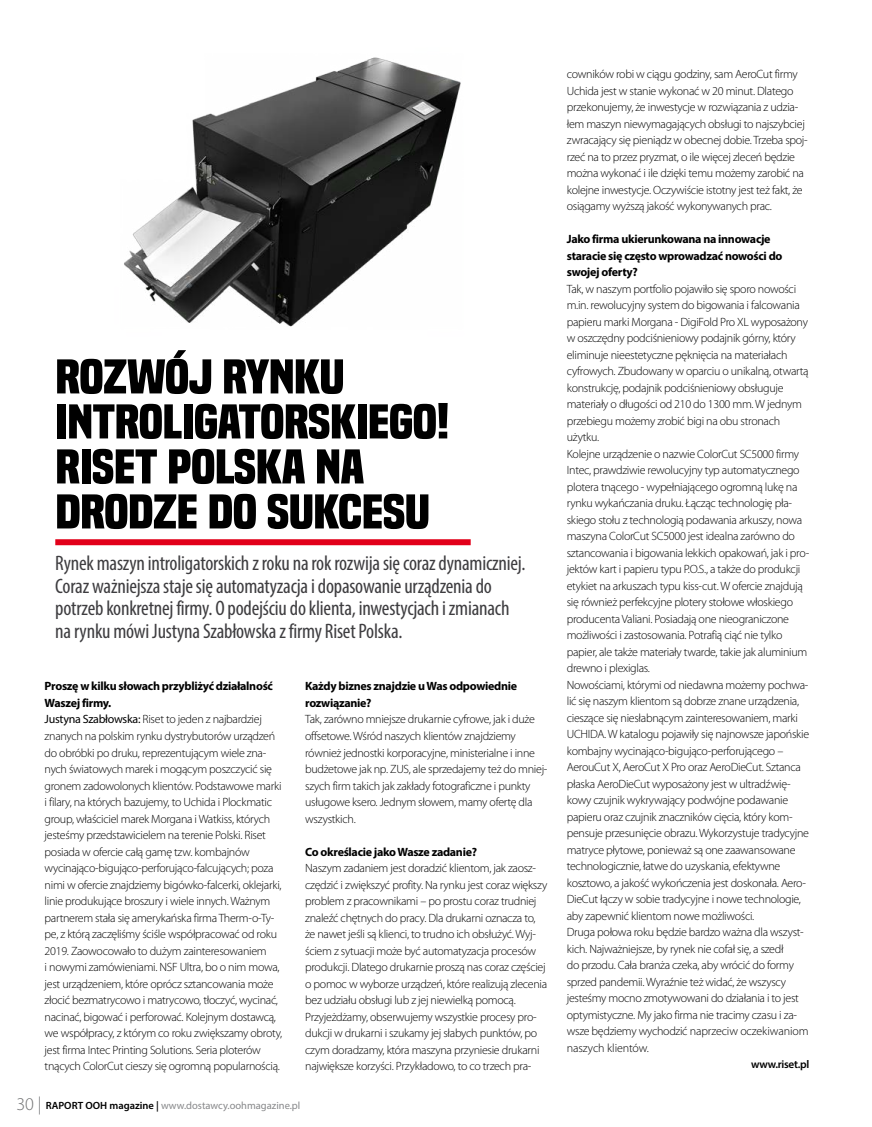
<style>
.page{position:relative;width:872px;height:1127px;background:#fff}
.page>*{position:absolute;margin:0;border:0;box-sizing:border-box;transform-origin:0 0}
.t1{font:700 45px/45px "Built Titling Rg";letter-spacing:-.01em;color:#000;scale:1.2 1}
.t2{font:condensed 21px/22.5px "Myriad Pro";letter-spacing:-.01em;color:#3e3d40}
.t3{font:300 12px/16.5px "Myriad Pro";letter-spacing:-.025em;color:#000}
.t4{font:700 12px/16.5px "Myriad Pro";letter-spacing:-.025em;color:#000}
.t5{font:600 11.25px "Myriad Pro";letter-spacing:-.025em;color:#000}
.t6{font:10.5px "Myriad Pro";color:#87888a}
.s1{font-weight:700}
.s2{font-weight:400}
.s3{font-weight:300;font-size:18px;color:#707172}
.s4{font-weight:600;color:#000}
</style>
<div class="page">
<img style="left:124px;top:57px;width:337px;height:270px">
<div style="left:55px;top:539px;width:416px;height:6px;background:#e2001a"></div>
<h1 class="t1" style="left:55px;top:355px;width:330px">ROZWÓJ RYNKU<br>INTROLIGATORSKIEGO!<br>RISET POLSKA NA<br>DRODZE DO SUKCESU</h1>
<p class="t2" style="left:55px;top:552px;width:471px">Rynek maszyn introligatorskich z roku na rok rozwija się coraz dynamiczniej.<br>Coraz ważniejsza staje się automatyzacja i dopasowanie urządzenia do potrzeb konkretnej firmy. O podejściu do klienta, inwestycjach i zmianach na rynku mówi Justyna Szabłowska z firmy Riset Polska.</p>
<p class="t3" style="left:45px;top:678px;width:239px"><span class="s1">Proszę w kilku słowach przybliżyć działalność Waszej firmy.<br></span><span class="s2">Justyna Szabłowska:</span> Riset to jeden z najbardziej znanych na polskim rynku dystrybutorów urządzeń do obróbki po druku, reprezentującym wiele zna&shy;nych światowych marek i mogącym poszczycić się gronem zadowolonych klientów. Podstawowe marki i filary, na których bazujemy, to Uchida i Plockmatic group, właściciel marek Morgana i Watkiss, których jesteśmy przedstawicielem na terenie Polski. Riset posiada w ofercie całą gamę tzw. kombajnów wycinająco-bigująco-perforująco-falcujących; poza nimi w ofercie znajdziemy bigówko-falcerki, oklejarki, linie produkujące broszury i wiele innych. Ważnym partnerem stała się amerykańska firma Therm-o-Ty&shy;pe, z którą zaczęliśmy ściśle współpracować od roku 2019. Zaowocowało to dużym zainteresowaniem<br>i nowymi zamówieniami. NSF Ultra, bo o nim mowa, jest urządzeniem, które oprócz sztancowania może złocić bezmatrycowo i matrycowo, tłoczyć, wycinać, nacinać, bigować i perforować. Kolejnym dostawcą, we współpracy, z którym co roku zwiększamy obroty, jest firma Intec Printing Solutions. Seria ploterów tnących ColorCut cieszy się ogromną popularnością.</p>
<p class="t4" style="left:305px;top:678px;width:213px">Każdy biznes znajdzie u Was odpowiednie rozwiązanie?</p>
<p class="t3" style="left:305px;top:711px;width:244px">Tak, zarówno mniejsze drukarnie cyfrowe, jak i duże offsetowe. Wśród naszych klientów znajdziemy również jednostki korporacyjne, ministerialne i inne budżetowe jak np. ZUS, ale sprzedajemy też do mniej&shy;szych firm takich jak zakłady fotograficzne i punkty usługowe ksero. Jednym słowem, mamy ofertę dla wszystkich.</p>
<p class="t4" style="left:305px;top:843px;width:173px">Co określacie jako Wasze zadanie?</p>
<p class="t3" style="left:305px;top:859px;width:244px">Naszym zadaniem jest doradzić klientom, jak zaosz&shy;czędzić i zwiększyć profity. Na rynku jest coraz większy problem z pracownikami – po prostu coraz trudniej znaleźć chętnych do pracy. Dla drukarni oznacza to, że nawet jeśli są klienci, to trudno ich obsłużyć. Wyj&shy;ściem z sytuacji może być automatyzacja procesów produkcji. Dlatego drukarnie proszą nas coraz częściej o pomoc w wyborze urządzeń, które realizują zlecenia bez udziału obsługi lub z jej niewielką pomocą.<br>Przyjeżdżamy, obserwujemy wszystkie procesy pro&shy;dukcji w drukarni i szukamy jej słabych punktów, po czym doradzamy, która maszyna przyniesie drukarni największe korzyści. Przykładowo, to co trzech pra-</p>
<p class="t6" style="left:16px;top:1099px;width:285px"><span class="s3">30 |</span> <span class="s4">RAPORT OOH magazine |</span> www.dostawcy.oohmagazine.pl</p>
<p class="t3" style="left:567px;top:66px;width:242px">cowników robi w ciągu godziny, sam AeroCut firmy Uchida jest w stanie wykonać w 20 minut. Dlatego przekonujemy, że inwestycje w rozwiązania z udzia&shy;łem maszyn niewymagających obsługi to najszybciej zwracający się pieniądz w obecnej dobie. Trzeba spoj&shy;rzeć na to przez pryzmat, o ile więcej zleceń będzie można wykonać i ile dzięki temu możemy zarobić na kolejne inwestycje. Oczywiście istotny jest też fakt, że osiągamy wyższą jakość wykonywanych prac.</p>
<p class="t4" style="left:567px;top:230px;width:217px">Jako firma ukierunkowana na innowacje staracie się często wprowadzać nowości do swojej oferty?</p>
<p class="t3" style="left:567px;top:280px;width:244px">Tak, w naszym portfolio pojawiło się sporo nowości m.in. rewolucyjny system do bigowania i falcowania papieru marki Morgana - DigiFold Pro XL wyposażony w oszczędny podciśnieniowy podajnik górny, który eliminuje nieestetyczne pęknięcia na materiałach cyfrowych. Zbudowany w oparciu o unikalną, otwartą konstrukcję, podajnik podciśnieniowy obsługuje materiały o długości od 210 do 1300 mm. W jednym przebiegu możemy zrobić bigi na obu stronach użytku.<br>Kolejne urządzenie o nazwie ColorCut SC5000 firmy Intec, prawdziwie rewolucyjny typ automatycznego plotera tnącego - wypełniającego ogromną lukę na rynku wykańczania druku. Łącząc technologię pła&shy;skiego stołu z technologią podawania arkuszy, nowa maszyna ColorCut SC5000 jest idealna zarówno do sztancowania i bigowania lekkich opakowań, jak i pro&shy;jektów kart i papieru typu P.O.S., a także do produkcji etykiet na arkuszach typu kiss-cut. W ofercie znajdują się również perfekcyjne plotery stołowe włoskiego producenta Valiani. Posiadają one nieograniczone możliwości i zastosowania. Potrafią ciąć nie tylko papier, ale także materiały twarde, takie jak aluminium drewno i plexiglas.<br>Nowościami, którymi od niedawna możemy pochwa&shy;lić się naszym klientom są dobrze znane urządzenia, cieszące się niesłabnącym zainteresowaniem, marki UCHIDA. W katalogu pojawiły się najnowsze japońskie kombajny wycinająco-bigująco-perforującego – AerouCut X, AeroCut X Pro oraz AeroDieCut. Sztanca płaska AeroDieCut wyposażony jest w ultradźwię&shy;kowy czujnik wykrywający podwójne podawanie papieru oraz czujnik znaczników cięcia, który kom&shy;pensuje przesunięcie obrazu. Wykorzystuje tradycyjne matryce płytowe, ponieważ są one zaawansowane technologicznie, łatwe do uzyskania, efektywne kosztowo, a jakość wykończenia jest doskonała. Aero-DieCut łączy w sobie tradycyjne i nowe technologie, aby zapewnić klientom nowe możliwości.<br>Druga połowa roku będzie bardzo ważna dla wszyst&shy;kich. Najważniejsze, by rynek nie cofał się, a szedł<br>do przodu. Cała branża czeka, aby wrócić do formy sprzed pandemii. Wyraźnie też widać, że wszyscy jesteśmy mocno zmotywowani do działania i to jest optymistyczne. My jako firma nie tracimy czasu i za&shy;wsze będziemy wychodzić naprzeciw oczekiwaniom naszych klientów.</p>
<p class="t5" style="left:751px;top:1057px;width:60px">www.riset.pl</p>
</div>
